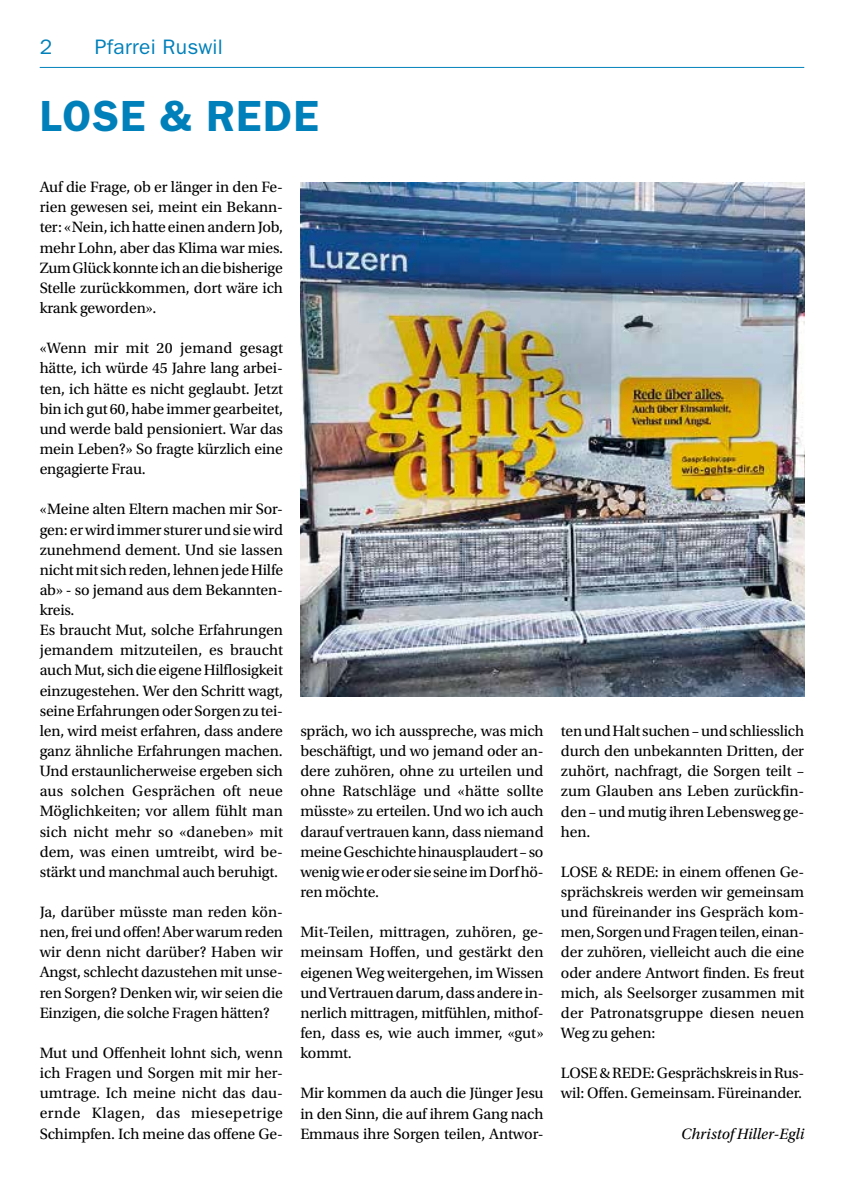
<style>
.page{position:relative;width:844px;height:1191px;background:#fff}
.page>*{position:absolute;margin:0;border:0;box-sizing:border-box;transform-origin:0 0}
.t1{font:600 43.75px "ITC Franklin Gothic Std";letter-spacing:.025em;color:#0080ba}
.t2{font:21px "ITC Franklin Gothic Std";letter-spacing:.01em;color:#0080ba}
.t3{font:15.75px/20.1px "Utopia Std";letter-spacing:-.01em;color:#000;text-align:justify}
.t4{font:italic 15.75px "Utopia Std";color:#000}
</style>
<div class="page">
<hr style="left:40px;top:67px;width:764px;height:1px;background:#0080ba">
<img style="left:300px;top:183px;width:504px;height:513px">
<h2 class="t2" style="left:40px;top:35px;width:14px">2</h2>
<h2 class="t2" style="left:95px;top:35px;width:129px">Pfarrei Ruswil</h2>
<h1 class="t1" style="left:40px;top:90px;width:280px">LOSE &amp; REDE</h1>
<p class="t3" style="left:40px;top:177px;width:245px">Auf die Frage, ob er länger in den Fe&shy;rien gewesen sei, meint ein Bekann&shy;ter: «Nein, ich hatte einen andern Job, mehr Lohn, aber das Klima war mies.<br>Zum Glück konnte ich an die bisherige Stelle zurückkommen, dort wäre ich krank geworden».</p>
<p class="t3" style="left:40px;top:338px;width:245px">«Wenn mir mit 20 jemand gesagt hätte, ich würde 45 Jahre lang arbei&shy;ten, ich hätte es nicht geglaubt. Jetzt bin ich gut 60, habe immer gearbeitet, und werde bald pensioniert. War das mein Leben?» So fragte kürzlich eine engagierte Frau.</p>
<p class="t3" style="left:40px;top:499px;width:245px;text-align:left">«Meine alten Eltern machen mir Sor&shy;gen: er wird immer sturer und sie wird zunehmend dement. Und sie lassen nicht mit sich reden, lehnen jede Hilfe ab» - so jemand aus dem Bekannten&shy;kreis.<br>Es braucht Mut, solche Erfahrungen jemandem mitzuteilen, es braucht auch Mut, sich die eigene Hilflosigkeit einzugestehen. Wer den Schritt wagt, seine Erfahrungen oder Sorgen zu tei&shy;len, wird meist erfahren, dass andere ganz ähnliche Erfahrungen machen.<br>Und erstaunlicherweise ergeben sich aus solchen Gesprächen oft neue Möglichkeiten; vor allem fühlt man sich nicht mehr so «daneben» mit dem, was einen umtreibt, wird be&shy;stärkt und manchmal auch beruhigt.</p>
<p class="t3" style="left:40px;top:902px;width:245px">Ja, darüber müsste man reden kön&shy;nen, frei und offen! Aber warum reden wir denn nicht darüber? Haben wir Angst, schlecht dazustehen mit unse&shy;ren Sorgen? Denken wir, wir seien die Einzigen, die solche Fragen hätten?</p>
<p class="t3" style="left:40px;top:1043px;width:245px">Mut und Offenheit lohnt sich, wenn ich Fragen und Sorgen mit mir her&shy;umtrage. Ich meine nicht das dau&shy;ernde Klagen, das miesepetrige Schimpfen. Ich meine das offene Ge-</p>
<p class="t3" style="left:300px;top:721px;width:245px">spräch, wo ich ausspreche, was mich beschäftigt, und wo jemand oder an&shy;dere zuhören, ohne zu urteilen und ohne Ratschläge und «hätte sollte müsste» zu erteilen. Und wo ich auch darauf vertrauen kann, dass niemand meine Geschichte hinausplaudert – so wenig wie er oder sie seine im Dorf hö&shy;ren möchte.</p>
<p class="t3" style="left:300px;top:922px;width:245px">Mit-Teilen, mittragen, zuhören, ge&shy;meinsam Hoffen, und gestärkt den eigenen Weg weitergehen, im Wissen und Vertrauen darum, dass andere in&shy;nerlich mittragen, mitfühlen, mithof&shy;fen, dass es, wie auch immer, «gut» kommt.</p>
<p class="t3" style="left:300px;top:1083px;width:245px">Mir kommen da auch die Jünger Jesu in den Sinn, die auf ihrem Gang nach Emmaus ihre Sorgen teilen, Antwor-</p>
<p class="t3" style="left:561px;top:721px;width:245px">ten und Halt suchen – und schliesslich durch den unbekannten Dritten, der zuhört, nachfragt, die Sorgen teilt – zum Glauben ans Leben zurückfin&shy;den – und mutig ihren Lebensweg ge&shy;hen.</p>
<p class="t3" style="left:561px;top:862px;width:245px">LOSE &amp; REDE: in einem offenen Ge&shy;sprächskreis werden wir gemeinsam und füreinander ins Gespräch kom&shy;men, Sorgen und Fragen teilen, einan&shy;der zuhören, vielleicht auch die eine oder andere Antwort finden. Es freut mich, als Seelsorger zusammen mit der Patronatsgruppe diesen neuen Weg zu gehen:</p>
<p class="t3" style="left:561px;top:1063px;width:245px">LOSE &amp; REDE: Gesprächskreis in Rus&shy;wil: Offen. Gemeinsam. Füreinander.</p>
<p class="t4" style="left:681px;top:1125px;width:124px">Christof Hiller-Egli</p>
</div>
